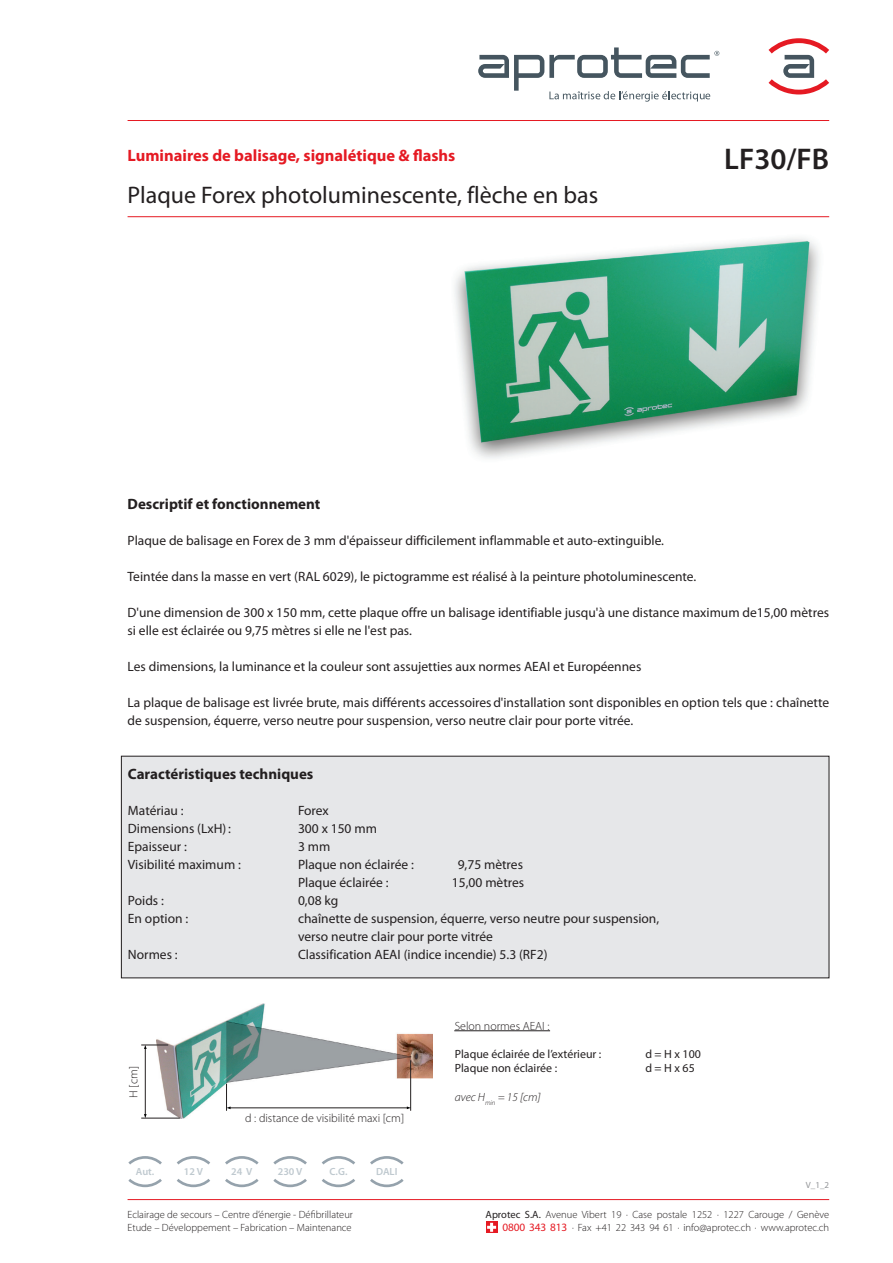
<style>
.page{position:relative;width:893px;height:1263px;background:#fff}
.page>*{position:absolute;margin:0;border:0;box-sizing:border-box;transform-origin:0 0}
.t1{font:600 30px "Myriad Pro";color:#231f20}
.t2{font:24px "Myriad Pro";color:#231f20}
.t3{font:700 16.5px "Myriad Pro";color:#e51a23}
.t4{font:700 15px "Myriad Pro";color:#231f20}
.t5{font:13.5px/18px "Myriad Pro";color:#231f20}
.t6{font:11.85px "Myriad Pro";color:#231f20}
.t7{font:300 11.85px "Myriad Pro";color:#231f20}
.t8{font:italic 300 11.85px "Myriad Pro";color:#231f20}
.t9{font:300 10.5px/13.5px "Myriad Pro";color:#231f20}
.t10{font:600 10.35px "Myriad Pro";color:#bfc9cf}
.t11{font:9px "Myriad Pro";color:#939598}
.s1{font-weight:400}
.s2{font-weight:400;font-size:11.25px;color:#e51a23}
</style>
<div class="page">
<img style="left:432px;top:217px;width:397px;height:242px">
<img style="left:156px;top:1003px;width:276px;height:115px">
<hr style="left:145px;top:1049px;width:1px;height:65px;background:#231f20">
<hr style="left:410px;top:1061px;width:1px;height:49px;background:#231f20">
<hr style="left:231px;top:1107px;width:176px;height:1px;background:#231f20">
<svg style="left:226px;top:1084px;width:5px;height:26px"></svg>
<svg style="left:407px;top:1106px;width:4px;height:3px"></svg>
<svg style="left:142px;top:1045px;width:26px;height:4px"></svg>
<hr style="left:142px;top:1118px;width:37px;height:1px;background:#231f20">
<hr style="left:455px;top:1030px;width:95px;height:1px;background:#231f20">
<div style="left:121px;top:756px;width:708px;height:222px;background:#e6e7e9"></div>
<svg style="left:273px;top:1179px;width:34px;height:8px"></svg>
<svg style="left:273px;top:1156px;width:34px;height:8px"></svg>
<svg style="left:322px;top:1179px;width:33px;height:8px"></svg>
<svg style="left:322px;top:1156px;width:33px;height:8px"></svg>
<svg style="left:370px;top:1179px;width:34px;height:8px"></svg>
<svg style="left:370px;top:1156px;width:34px;height:8px"></svg>
<svg style="left:225px;top:1179px;width:34px;height:8px"></svg>
<svg style="left:225px;top:1156px;width:34px;height:8px"></svg>
<svg style="left:177px;top:1179px;width:33px;height:8px"></svg>
<svg style="left:177px;top:1156px;width:33px;height:8px"></svg>
<svg style="left:128px;top:1179px;width:34px;height:8px"></svg>
<svg style="left:128px;top:1156px;width:34px;height:8px"></svg>
<hr style="left:128px;top:1199px;width:701px;height:1px;background:#e51a23">
<svg style="left:486px;top:1221px;width:12px;height:12px"></svg>
<svg style="left:487px;top:1223px;width:9px;height:9px"></svg>
<hr style="left:128px;top:216px;width:701px;height:1px;background:#e51a23">
<svg style="left:768px;top:38px;width:61px;height:56px"></svg>
<svg style="left:478px;top:47px;width:241px;height:55px"></svg>
<hr style="left:128px;top:120px;width:701px;height:1px;background:#e51a23">
<p class="t3" style="left:128px;top:145px;width:329px">Luminaires de balisage, signalétique &amp; flashs</p>
<h1 class="t1" style="left:724px;top:140px;width:106px">LF30/FB</h1>
<h2 class="t2" style="left:128px;top:180px;width:472px">Plaque Forex photoluminescente, flèche en bas</h2>
<p class="t4" style="left:128px;top:494px;width:194px">Descriptif et fonctionnement</p>
<p class="t5" style="left:128px;top:531px;width:538px">Plaque de balisage en Forex de 3 mm d'épaisseur difficilement inflammable et auto-extinguible.</p>
<p class="t5" style="left:128px;top:567px;width:570px">Teintée dans la masse en vert (RAL 6029), le pictogramme est réalisé à la peinture photoluminescente.</p>
<p class="t5" style="left:128px;top:603px;width:703px">D'une dimension de 300 x 150 mm, cette plaque offre un balisage identifiable jusqu'à une distance maximum de15,00 mètres si elle est éclairée ou 9,75 mètres si elle ne l'est pas.</p>
<p class="t5" style="left:128px;top:657px;width:515px">Les dimensions, la luminance et la couleur sont assujetties aux normes AEAI et Européennes</p>
<p class="t5" style="left:128px;top:693px;width:703px">La plaque de balisage est livrée brute, mais différents accessoiresd'installation sont disponibles en option tels que : chaînette de suspension, équerre, verso neutre pour suspension, verso neutre clair pour porte vitrée.</p>
<p class="t4" style="left:128px;top:764px;width:187px">Caractéristiques techniques</p>
<p class="t5" style="left:128px;top:801px;width:57px">Matériau :</p>
<p class="t5" style="left:298px;top:801px;width:32px">Forex</p>
<p class="t5" style="left:128px;top:819px;width:104px">Dimensions (LxH):</p>
<p class="t5" style="left:298px;top:819px;width:80px">300 x 150 mm</p>
<p class="t5" style="left:128px;top:837px;width:60px">Epaisseur :</p>
<p class="t5" style="left:298px;top:837px;width:34px">3 mm</p>
<p class="t5" style="left:128px;top:855px;width:114px">Visibilité maximum :</p>
<p class="t5" style="left:298px;top:855px;width:117px">Plaque non éclairée :</p>
<p class="t5" style="left:458px;top:855px;width:67px">9,75 mètres</p>
<p class="t5" style="left:298px;top:873px;width:92px">Plaque éclairée :</p>
<p class="t5" style="left:452px;top:873px;width:74px">15,00 mètres</p>
<p class="t5" style="left:128px;top:891px;width:38px">Poids :</p>
<p class="t5" style="left:298px;top:891px;width:42px">0,08 kg</p>
<p class="t5" style="left:128px;top:909px;width:62px">En option :</p>
<p class="t5" style="left:298px;top:909px;width:363px">chaînette de suspension, équerre, verso neutre pour suspension, verso neutre clair pour porte vitrée</p>
<p class="t5" style="left:128px;top:945px;width:51px">Normes :</p>
<p class="t5" style="left:298px;top:945px;width:251px">Classification AEAI (indice incendie) 5.3 (RF2)</p>
<p class="t7" style="left:126px;top:1098px;width:33px;rotate:-90deg">H [cm]</p>
<p class="t7" style="left:245px;top:1111px;width:160px">d : distance de visibilité maxi [cm]</p>
<p class="t7" style="left:455px;top:1018px;width:96px">Selon normes AEAI :</p>
<p class="t6" style="left:455px;top:1047px;width:148px">Plaque éclairée de l’extérieur :</p>
<p class="t6" style="left:645px;top:1047px;width:57px">d = H x 100</p>
<p class="t6" style="left:455px;top:1061px;width:104px">Plaque non éclairée :</p>
<p class="t6" style="left:645px;top:1061px;width:51px">d = H x 65</p>
<p class="t8" style="left:455px;top:1090px;width:87px">avec H<sub>min</sub> = 15 [cm]</p>
<p class="t10" style="left:136px;top:1165px;width:20px">Aut.</p>
<p class="t10" style="left:184px;top:1165px;width:21px">12 V</p>
<p class="t10" style="left:231px;top:1165px;width:23px">24 V</p>
<p class="t10" style="left:278px;top:1165px;width:26px">230 V</p>
<p class="t10" style="left:329px;top:1165px;width:19px">C.G.</p>
<p class="t10" style="left:376px;top:1165px;width:23px">DALI</p>
<p class="t9" style="left:128px;top:1207px;width:227px">Eclairage de secours – Centre d’énergie - Défibrillateur<br>Etude – Développement – Fabrication – Maintenance</p>
<p class="t9" style="left:486px;top:1207px;width:345px;text-align:right"><span class="s1">Aprotec S.A.</span> Avenue Vibert 19 · Case postale 1252 · 1227 Carouge / Genève<br><span class="s2">0800 343 813</span> · Fax +41 22 343 94 61 · info@aprotec.ch · www.aprotec.ch</p>
<p class="t11" style="left:806px;top:1179px;width:25px">V_1_2</p>
</div>
